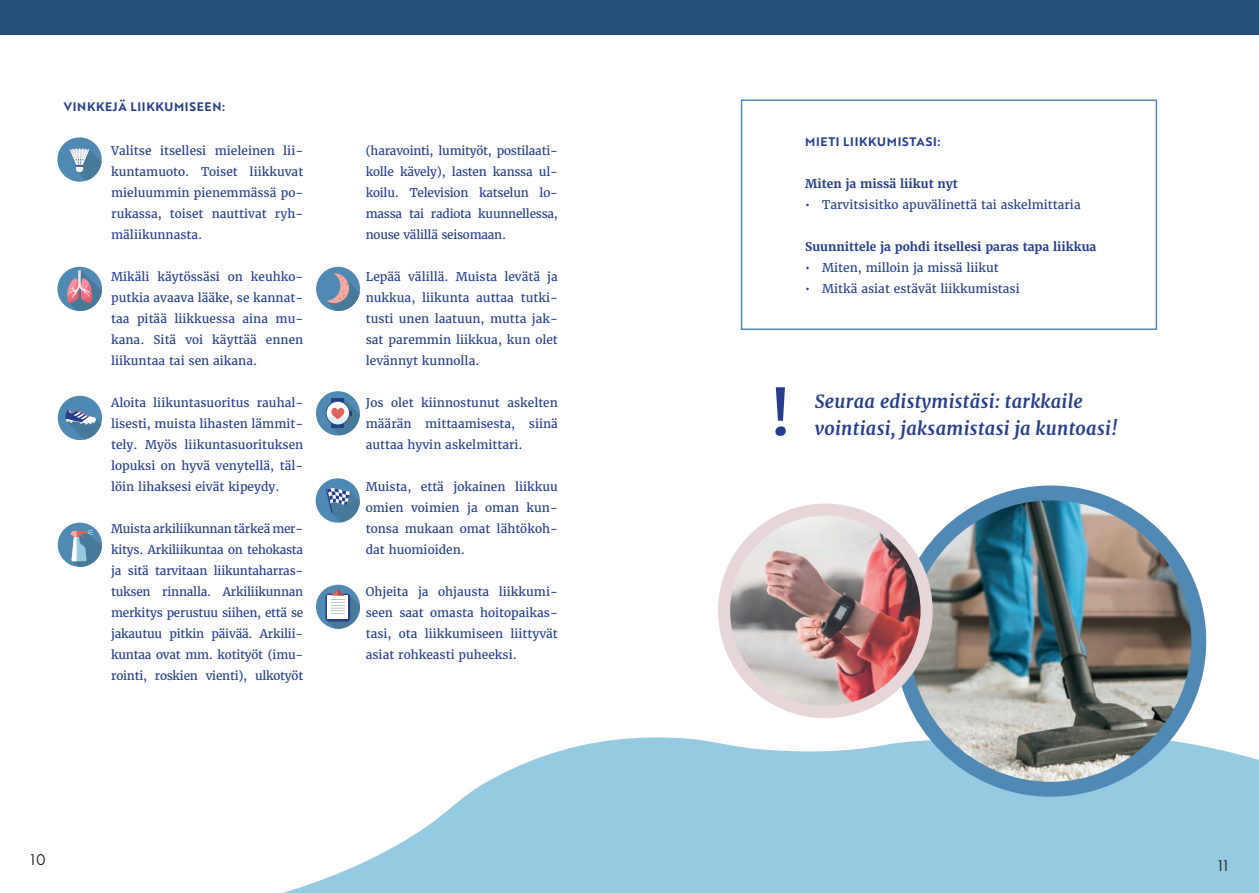
<style>
.page{position:relative;width:1259px;height:893px;background:#fff}
.page>*{position:absolute;margin:0;border:0;box-sizing:border-box;transform-origin:0 0}
.t1{font:700 55.5px "Merriweather";color:#253f8e}
.t2{font:italic 700 18px "Merriweather";letter-spacing:.02em;color:#253f8e}
.t3{font:15px "Brother 1816 Book";color:#231f20}
.t4{font:12px/21px "Merriweather";color:#253f8e;text-align:justify}
.t5{font:700 12px "Merriweather";color:#253f8e}
.t6{font:12px "Brother 1816 Bold";letter-spacing:.06em;color:#253f8e}
</style>
<div class="page">
<svg style="left:283px;top:738px;width:346px;height:155px;fill:#96cae3"></svg>
<div style="left:0;top:0;width:629px;height:34px;background:#265079"></div>
<div style="left:57px;top:137px;width:45px;height:45px;background:#5189b5;border-radius:50%"></div>
<svg style="left:70px;top:148px;width:32px;height:33px"></svg>
<div style="left:57px;top:267px;width:45px;height:44px;background:#5189b5;border-radius:50%"></div>
<svg style="left:67px;top:270px;width:35px;height:41px"></svg>
<div style="left:58px;top:523px;width:44px;height:44px;background:#5189b5;border-radius:50%"></div>
<svg style="left:70px;top:530px;width:32px;height:37px"></svg>
<div style="left:316px;top:267px;width:44px;height:44px;background:#5189b5;border-radius:50%"></div>
<svg style="left:326px;top:273px;width:34px;height:38px"></svg>
<div style="left:316px;top:478px;width:44px;height:45px;background:#4e89b6;border-radius:50%"></div>
<svg style="left:326px;top:488px;width:34px;height:34px"></svg>
<div style="left:58px;top:396px;width:44px;height:44px;background:#4e89b6;border-radius:50%"></div>
<svg style="left:65px;top:410px;width:36px;height:30px"></svg>
<div style="left:316px;top:391px;width:44px;height:44px;background:#5189b5;border-radius:50%"></div>
<svg style="left:327px;top:398px;width:33px;height:37px"></svg>
<div style="left:316px;top:585px;width:44px;height:44px;background:#5189b5;border-radius:50%"></div>
<svg style="left:325px;top:589px;width:35px;height:40px"></svg>
<div style="left:629px;top:734px;width:630px;height:159px;background:#96cae3"></div>
<div style="left:895px;top:485px;width:311px;height:312px;background:#5189b5;border-radius:50%"></div>
<img style="left:910px;top:500px;width:281px;height:282px;border-radius:141px">
<div style="left:718px;top:504px;width:214px;height:214px;background:#e6d6d8;border-radius:50%"></div>
<div style="left:741px;top:99px;width:416px;height:231px;border:2px solid #5189b5"></div>
<div style="left:629px;top:0;width:630px;height:34px;background:#265079"></div>
<img style="left:730px;top:516px;width:190px;height:190px;border-radius:95px">
<p class="t6" style="left:64px;top:98px;width:163px">VINKKEJÄ LIIKKUMISEEN:</p>
<p class="t4" style="left:111px;top:140px;width:194px">Valitse itsellesi mieleinen lii&shy;kuntamuoto. Toiset liikkuvat mieluummin pienemmässä po&shy;rukassa, toiset nauttivat ryh&shy;mäliikunnasta.</p>
<p class="t4" style="left:111px;top:266px;width:194px">Mikäli käytössäsi on keuhko&shy;putkia avaava lääke, se kannat&shy;taa pitää liikkuessa aina mu&shy;kana. Sitä voi käyttää ennen liikuntaa tai sen aikana.</p>
<p class="t4" style="left:111px;top:392px;width:194px">Aloita liikuntasuoritus rauhal&shy;lisesti, muista lihasten lämmit&shy;tely. Myös liikuntasuorituksen lopuksi on hyvä venytellä, täl&shy;löin lihaksesi eivät kipeydy.</p>
<p class="t4" style="left:111px;top:518px;width:194px">Muista arkiliikunnan tärkeä mer&shy;kitys. Arkiliikuntaa on tehokasta ja sitä tarvitaan liikuntaharras&shy;tuksen rinnalla. Arkiliikunnan merkitys perustuu siihen, että se jakautuu pitkin päivää. Arkilii&shy;kuntaa ovat mm. kotityöt (imu&shy;rointi, roskien vienti), ulkotyöt</p>
<p class="t4" style="left:366px;top:140px;width:194px">(haravointi, lumityöt, postilaati&shy;kolle kävely), lasten kanssa ul&shy;koilu. Television katselun lo&shy;massa tai radiota kuunnellessa, nouse välillä seisomaan.</p>
<p class="t4" style="left:366px;top:266px;width:194px">Lepää välillä. Muista levätä ja nukkua, liikunta auttaa tutki&shy;tusti unen laatuun, mutta jak&shy;sat paremmin liikkua, kun olet levännyt kunnolla.</p>
<p class="t4" style="left:366px;top:392px;width:194px">Jos olet kiinnostunut askelten määrän mittaamisesta, siinä auttaa hyvin askelmittari.</p>
<p class="t4" style="left:366px;top:476px;width:194px">Muista, että jokainen liikkuu omien voimien ja oman kun&shy;tonsa mukaan omat lähtökoh&shy;dat huomioiden.</p>
<p class="t4" style="left:366px;top:581px;width:194px">Ohjeita ja ohjausta liikkumi&shy;seen saat omasta hoitopaikas&shy;tasi, ota liikkumiseen liittyvät asiat rohkeasti puheeksi.</p>
<p class="t3" style="left:31px;top:848px;width:17px">10</p>
<p class="t6" style="left:805px;top:133px;width:137px">MIETI LIIKKUMISTASI:</p>
<p class="t5" style="left:805px;top:176px;width:154px">Miten ja missä liikut nyt</p>
<p class="t4" style="left:805px;top:194px;width:277px">• Tarvitsisitko apuvälinettä tai askelmittaria</p>
<p class="t5" style="left:805px;top:239px;width:293px">Suunnittele ja pohdi itsellesi paras tapa liikkua</p>
<p class="t4" style="left:805px;top:257px;width:195px">• Miten, milloin ja missä liikut</p>
<p class="t4" style="left:805px;top:278px;width:216px">• Mitkä asiat estävät liikkumistasi</p>
<h1 class="t1" style="left:771px;top:380px;width:21px">!</h1>
<h2 class="t2" style="left:814px;top:390px;width:270px">Seuraa edistymistäsi: tarkkaile</h2>
<h2 class="t2" style="left:814px;top:417px;width:304px">vointiasi, jaksamistasi ja kuntoasi!</h2>
<p class="t3" style="left:1218px;top:855px;width:12px">11</p>
</div>
